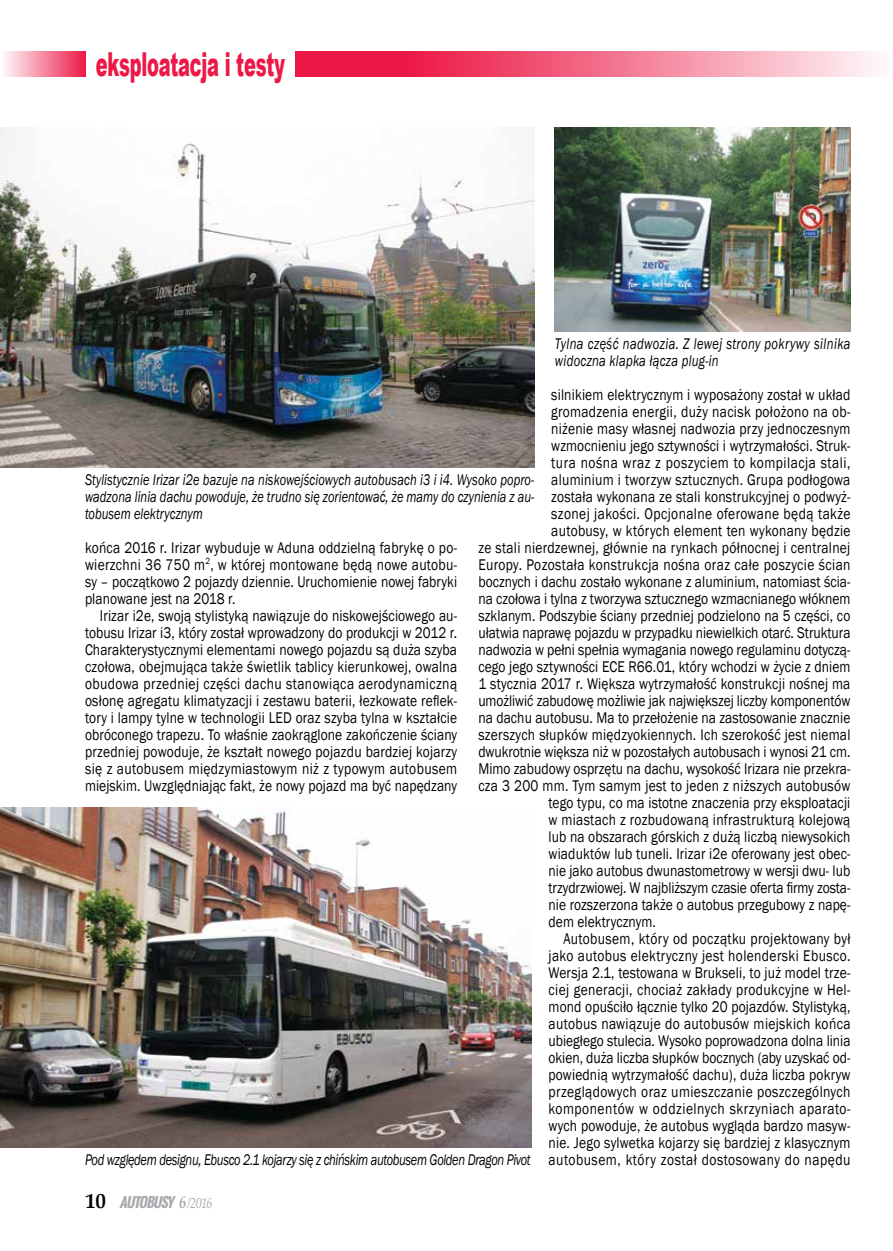
<style>
.page{position:relative;width:893px;height:1251px;background:#fff}
.page>*{position:absolute;margin:0;border:0;box-sizing:border-box;transform-origin:0 0}
.t1{font:900 33px "Arial";letter-spacing:-.01em;color:#ed1846;scale:.54 1}
.t2{font:15.9px/17px "Franklin Gothic";letter-spacing:.01em;color:#000;text-align:justify;scale:.85 1}
.t3{font:15.9px "Franklin Gothic";letter-spacing:.03em;color:#000;scale:.85 1}
.t4{font:italic 15.9px/17px "Franklin Gothic";letter-spacing:.005em;color:#000;text-align:justify;scale:.78 1}
.t5{font:15.9px "Franklin Gothic";letter-spacing:.035em;color:#000;scale:.85 1}
.t6{font:italic 15.9px "Franklin Gothic";letter-spacing:-.025em;color:#000;scale:.78 1}
.t7{font:italic 15.9px/17px "Franklin Gothic";letter-spacing:.03em;color:#000;scale:.79 1}
.t8{font:15.9px "Franklin Gothic";letter-spacing:.04em;color:#000;scale:.85 1}
.t9{font:italic 700 13.5px "Oswald";color:#a7a9ac}
.s1{font-family:"Palatino Linotype";font-style:normal;font-size:21px;color:#000}
.s2{font-family:"Palatino Linotype";font-size:17.1px}
.s3{font-family:"Palatino Linotype";font-weight:400;font-size:14.85px}
</style>
<div class="page">
<div style="left:0;top:51px;width:85px;height:26px;background:linear-gradient(to right,#feffff,#ed1c49)"></div>
<svg style="left:296px;top:51px;width:580px;height:26px;background:#f36e8b"></svg>
<img style="left:0;top:128px;width:534px;height:339px">
<img style="left:555px;top:128px;width:295px;height:203px">
<img style="left:0;top:807px;width:531px;height:340px">
<h1 class="t1" style="left:96px;top:40px;width:352px">eksploatacja i testy</h1>
<p class="t7" style="left:555px;top:335px;width:375px">Tylna część nadwozia. Z lewej strony pokrywy silnika widoczna klapka łącza plug-in</p>
<p class="t2" style="left:551px;top:386px;width:354px">silnikiem elektrycznym i wyposażony został w układ</p>
<p class="t2" style="left:551px;top:403px;width:353px">gromadzenia energii, duży nacisk położono na ob-</p>
<p class="t2" style="left:551px;top:420px;width:353px">niżenie masy własnej nadwozia przy jednoczesnym</p>
<p class="t2" style="left:551px;top:437px;width:353px">wzmocnieniu jego sztywności i wytrzymałości. Struk-</p>
<p class="t5" style="left:551px;top:452px;width:353px">tura nośna wraz z poszyciem to kompilacja stali,</p>
<p class="t2" style="left:551px;top:471px;width:353px">aluminium i tworzyw sztucznych. Grupa podłogowa</p>
<p class="t2" style="left:551px;top:488px;width:353px">została wykonana ze stali konstrukcyjnej o podwyż-</p>
<p class="t3" style="left:551px;top:503px;width:354px">szonej jakości. Opcjonalne oferowane będą także</p>
<p class="t2" style="left:551px;top:522px;width:353px">autobusy, w których element ten wykonany będzie</p>
<p class="t2" style="left:478px;top:539px;width:439px">ze stali nierdzewnej, głównie na rynkach północnej i centralnej</p>
<p class="t3" style="left:478px;top:554px;width:439px">Europy. Pozostała konstrukcja nośna oraz całe poszycie ścian</p>
<p class="t2" style="left:478px;top:573px;width:439px">bocznych i dachu zostało wykonane z aluminium, natomiast ścia-</p>
<p class="t2" style="left:478px;top:590px;width:439px">na czołowa i tylna z tworzywa sztucznego wzmacnianego włóknem</p>
<p class="t2" style="left:478px;top:607px;width:439px">szklanym. Podszybie ściany przedniej podzielono na 5 części, co</p>
<p class="t2" style="left:478px;top:624px;width:439px">ułatwia naprawę pojazdu w przypadku niewielkich otarć. Struktura</p>
<p class="t2" style="left:478px;top:641px;width:439px">nadwozia w pełni spełnia wymagania nowego regulaminu dotyczą-</p>
<p class="t2" style="left:478px;top:658px;width:439px">cego jego sztywności ECE R66.01, który wchodzi w życie z dniem</p>
<p class="t2" style="left:478px;top:675px;width:439px">1 stycznia 2017 r. Większa wytrzymałość konstrukcji nośnej ma</p>
<p class="t2" style="left:478px;top:692px;width:439px">umożliwić zabudowę możliwie jak największej liczby komponentów</p>
<p class="t2" style="left:478px;top:709px;width:439px">na dachu autobusu. Ma to przełożenie na zastosowanie znacznie</p>
<p class="t2" style="left:478px;top:726px;width:439px">szerszych słupków międzyokiennych. Ich szerokość jest niemal</p>
<p class="t2" style="left:478px;top:743px;width:439px">dwukrotnie większa niż w pozostałych autobusach i wynosi 21 cm.</p>
<p class="t2" style="left:478px;top:760px;width:439px">Mimo zabudowy osprzętu na dachu, wysokość Irizara nie przekra-</p>
<p class="t2" style="left:478px;top:777px;width:439px">cza 3 200 mm. Tym samym jest to jeden z niższych autobusów</p>
<p class="t2" style="left:549px;top:794px;width:357px">tego typu, co ma istotne znaczenia przy eksploatacji</p>
<p class="t2" style="left:549px;top:811px;width:357px">w miastach z rozbudowaną infrastrukturą kolejową</p>
<p class="t2" style="left:549px;top:828px;width:357px">lub na obszarach górskich z dużą liczbą niewysokich</p>
<p class="t2" style="left:549px;top:845px;width:357px">wiaduktów lub tuneli. Irizar i2e oferowany jest obec-</p>
<p class="t2" style="left:549px;top:862px;width:357px">nie jako autobus dwunastometrowy w wersji dwu- lub</p>
<p class="t2" style="left:549px;top:879px;width:357px">trzydrzwiowej. W najbliższym czasie oferta firmy zosta-</p>
<p class="t2" style="left:549px;top:896px;width:357px">nie rozszerzona także o autobus przegubowy z napę-</p>
<p class="t2" style="left:549px;top:913px;width:128px">dem elektrycznym.</p>
<p class="t2" style="left:563px;top:930px;width:339px">Autobusem, który od początku projektowany był</p>
<p class="t3" style="left:549px;top:945px;width:357px">jako autobus elektryczny jest holenderski Ebusco.</p>
<p class="t2" style="left:549px;top:963px;width:357px">Wersja 2.1, testowana w Brukseli, to już model trze-</p>
<p class="t3" style="left:549px;top:979px;width:357px">ciej generacji, chociaż zakłady produkcyjne w Hel-</p>
<p class="t2" style="left:549px;top:997px;width:357px">mond opuściło łącznie tylko 20 pojazdów. Stylistyką,</p>
<p class="t2" style="left:549px;top:1014px;width:357px">autobus nawiązuje do autobusów miejskich końca</p>
<p class="t2" style="left:549px;top:1031px;width:357px">ubiegłego stulecia. Wysoko poprowadzona dolna linia</p>
<p class="t2" style="left:549px;top:1048px;width:357px">okien, duża liczba słupków bocznych (aby uzyskać od-</p>
<p class="t2" style="left:549px;top:1065px;width:357px">powiednią wytrzymałość dachu), duża liczba pokryw</p>
<p class="t3" style="left:549px;top:1081px;width:357px">przeglądowych oraz umieszczanie poszczególnych</p>
<p class="t8" style="left:549px;top:1098px;width:357px">komponentów w oddzielnych skrzyniach aparato-</p>
<p class="t2" style="left:549px;top:1116px;width:357px">wych powoduje, że autobus wygląda bardzo masyw-</p>
<p class="t2" style="left:549px;top:1133px;width:357px">nie. Jego sylwetka kojarzy się bardziej z klasycznym</p>
<p class="t5" style="left:549px;top:1149px;width:357px">autobusem, który został dostosowany do napędu</p>
<p class="t4" style="left:85px;top:471px;width:577px">Stylistycznie Irizar i2e bazuje na niskowejściowych autobusach i3 i i4. Wysoko popro&shy;wadzona linia dachu powoduje, że trudno się zorientować, że mamy do czynienia z au&shy;tobusem elektrycznym</p>
<p class="t2" style="left:85px;top:539px;width:439px">końca 2016 r. Irizar wybuduje w Aduna oddzielną fabrykę o po&shy;wierzchni 36 750 m<sup>2</sup>, w której montowane będą nowe autobu&shy;sy – początkowo 2 pojazdy dziennie. Uruchomienie nowej fabryki planowane jest na 2018 r.</p>
<p class="t2" style="left:85px;top:607px;width:439px;text-indent:15px">Irizar i2e, swoją stylistyką nawiązuje do niskowejściowego au&shy;tobusu Irizar i3, który został wprowadzony do produkcji w 2012 r.<br>Charakterystycznymi elementami nowego pojazdu są duża szyba czołowa, obejmująca także świetlik tablicy kierunkowej, owalna obudowa przedniej części dachu stanowiąca aerodynamiczną osłonę agregatu klimatyzacji i zestawu baterii, łezkowate reflek&shy;tory i lampy tylne w technologii LED oraz szyba tylna w kształcie obróconego trapezu. To właśnie zaokrąglone zakończenie ściany przedniej powoduje, że kształt nowego pojazdu bardziej kojarzy się z autobusem międzymiastowym niż z typowym autobusem miejskim. Uwzględniając fakt, że nowy pojazd ma być napędzany</p>
<p class="t6" style="left:85px;top:1149px;width:573px">Pod względem designu, Ebusco 2.1 kojarzy się z chińskim autobusem Golden Dragon Pivot</p>
<p class="t9" style="left:85px;top:1191px;width:129px"><span class="s1">1 0</span> AUTOBUSY <span class="s2">6</span> <span class="s3">/2016</span></p>
</div>
